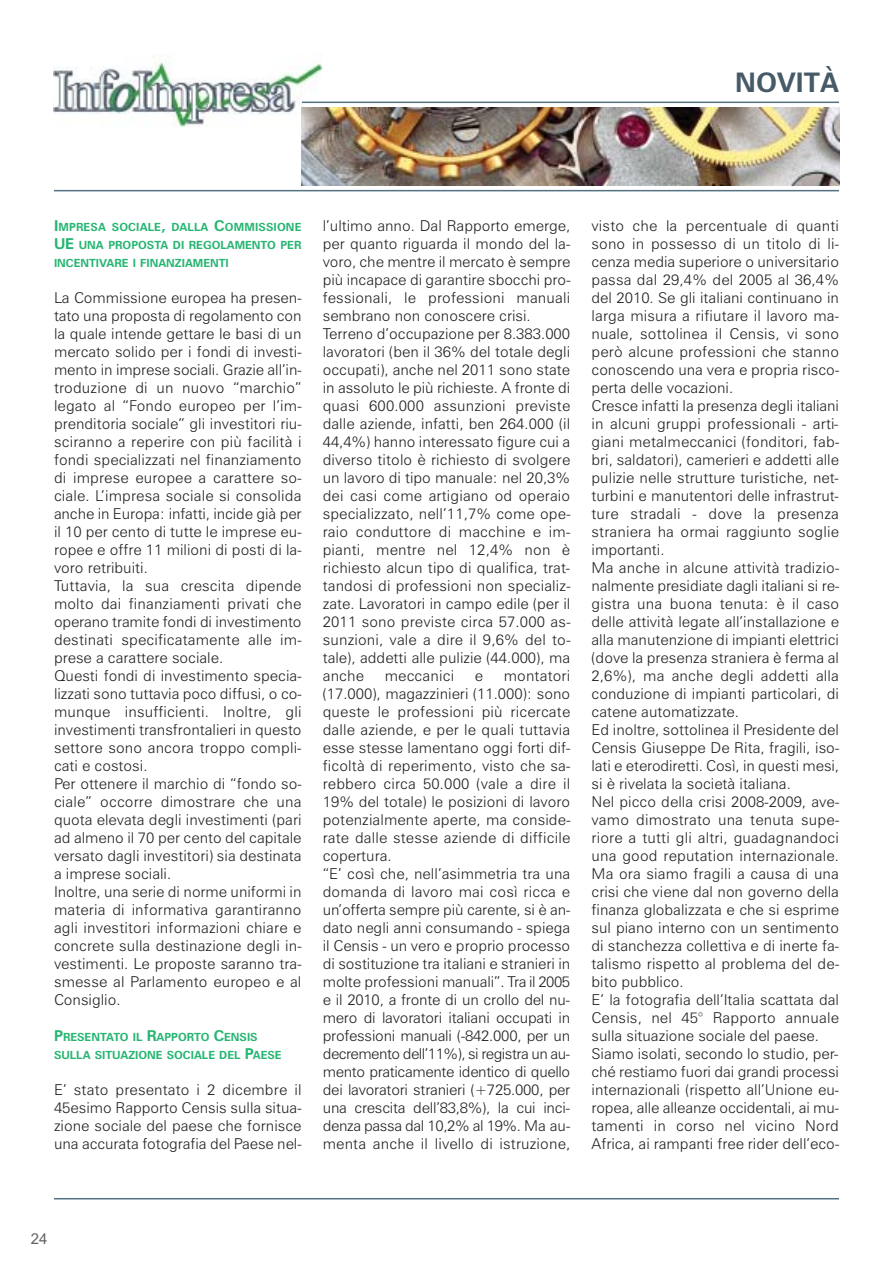
<style>
.page{position:relative;width:893px;height:1263px;background:#fff}
.page>*{position:absolute;margin:0;border:0;box-sizing:border-box;transform-origin:0 0}
.t1{font:700 27px "Zurich BT";color:#475a68}
.t2{font:300 15px/18px "Zurich BT";color:#231f20}
.t3{font:15px "Arial";color:#656262}
.t4{font:700 11.25px/18px "Zurich BT";color:#26b572;text-align:justify}
.s1{font-size:15px}
</style>
<div class="page">
<img style="left:53px;top:56px;width:268px;height:71px">
<hr style="left:54px;top:1198px;width:785px;height:1px;background:#547283">
<hr style="left:302px;top:102px;width:537px;height:1px;background:#547283">
<hr style="left:54px;top:190px;width:785px;height:1px;background:#547283">
<img style="left:301px;top:108px;width:538px;height:77px">
<h1 class="t1" style="left:735px;top:72px;width:105px">NOVITÀ</h1>
<p class="t4" style="left:54px;top:219px;width:249px"><span class="s1">I</span>MPRESA SOCIALE<span class="s1">,</span> DALLA <span class="s1">C</span>OMMISSIONE <span class="s1">UE</span> UNA PROPOSTA DI REGOLAMENTO PER INCENTIVARE I FINANZIAMENTI</p>
<p class="t2" style="left:54px;top:290px;width:249px">La Commissione europea ha presen&shy;tato una proposta di regolamento con la quale intende gettare le basi di un mercato solido per i fondi di investi&shy;mento in imprese sociali. Grazie all’in&shy;troduzione di un nuovo “marchio” legato al “Fondo europeo per l’im&shy;prenditoria sociale” gli investitori riu&shy;sciranno a reperire con più facilità i fondi specializzati nel finanziamento di imprese europee a carattere so&shy;ciale. L’impresa sociale si consolida anche in Europa: infatti, incide già per il 10 per cento di tutte le imprese eu&shy;ropee e offre 11 milioni di posti di la&shy;voro retribuiti.<br>Tuttavia, la sua crescita dipende molto dai finanziamenti privati che operano tramite fondi di investimento destinati specificatamente alle im&shy;prese a carattere sociale.<br>Questi fondi di investimento specia&shy;lizzati sono tuttavia poco diffusi, o co&shy;munque insufficienti. Inoltre, gli investimenti transfrontalieri in questo settore sono ancora troppo compli&shy;cati e costosi.<br>Per ottenere il marchio di “fondo so&shy;ciale” occorre dimostrare che una quota elevata degli investimenti (pari ad almeno il 70 per cento del capitale versato dagli investitori) sia destinata a imprese sociali.<br>Inoltre, una serie di norme uniformi in materia di informativa garantiranno agli investitori informazioni chiare e concrete sulla destinazione degli in&shy;vestimenti. Le proposte saranno tra&shy;smesse al Parlamento europeo e al Consiglio.</p>
<p class="t4" style="left:54px;top:1029px;width:229px"><span class="s1">P</span>RESENTATO IL <span class="s1">R</span>APPORTO <span class="s1">C</span>ENSIS<br>SULLA SITUAZIONE SOCIALE DEL <span class="s1">P</span>AESE</p>
<p class="t2" style="left:54px;top:1082px;width:249px;text-align:justify">E’ stato presentato i 2 dicembre il 45esimo Rapporto Censis sulla situa&shy;zione sociale del paese che fornisce una accurata fotografia del Paese nel-</p>
<p class="t2" style="left:323px;top:218px;width:249px">l’ultimo anno. Dal Rapporto emerge, per quanto riguarda il mondo del la&shy;voro, che mentre il mercato è sempre più incapace di garantire sbocchi pro&shy;fessionali, le professioni manuali sembrano non conoscere crisi.<br>Terreno d’occupazione per 8.383.000 lavoratori (ben il 36% del totale degli occupati), anche nel 2011 sono state in assoluto le più richieste. A fronte di quasi 600.000 assunzioni previste dalle aziende, infatti, ben 264.000 (il 44,4%) hanno interessato figure cui a diverso titolo è richiesto di svolgere un lavoro di tipo manuale: nel 20,3% dei casi come artigiano od operaio specializzato, nell’11,7% come ope&shy;raio conduttore di macchine e im&shy;pianti, mentre nel 12,4% non è richiesto alcun tipo di qualifica, trat&shy;tandosi di professioni non specializ&shy;zate. Lavoratori in campo edile (per il 2011 sono previste circa 57.000 as&shy;sunzioni, vale a dire il 9,6% del to&shy;tale), addetti alle pulizie (44.000), ma anche</p>
<p class="t2" style="left:323px;top:668px;width:249px;text-indent:181px">montatori (17.000), magazzinieri (11.000): sono queste le professioni più ricercate dalle aziende, e per le quali tuttavia esse stesse lamentano oggi forti dif&shy;ficoltà di reperimento, visto che sa&shy;rebbero circa 50.000 (vale a dire il 19% del totale) le posizioni di lavoro potenzialmente aperte, ma conside&shy;rate dalle stesse aziende di difficile copertura.<br>“E’ così che, nell’asimmetria tra una domanda di lavoro mai così ricca e un’offerta sempre più carente, si è an&shy;dato negli anni consumando - spiega il Censis - un vero e proprio processo di sostituzione tra italiani e stranieri in molte professioni manuali”. Tra il 2005 e il 2010, a fronte di un crollo del nu&shy;mero di lavoratori italiani occupati in professioni manuali (-842.000, per un decremento dell’11%), si registra un au&shy;mento praticamente identico di quello dei lavoratori stranieri (+725.000, per una crescita dell’83,8%), la cui inci&shy;denza passa dal 10,2% al 19%. Ma au&shy;menta anche il livello di istruzione,</p>
<p class="t2" style="left:385px;top:668px;width:71px">meccanici</p>
<p class="t2" style="left:475px;top:668px;width:10px">e</p>
<p class="t2" style="left:591px;top:218px;width:249px">visto che la percentuale di quanti sono in possesso di un titolo di li&shy;cenza media superiore o universitario passa dal 29,4% del 2005 al 36,4% del 2010. Se gli italiani continuano in larga misura a rifiutare il lavoro ma&shy;nuale, sottolinea il Censis, vi sono però alcune professioni che stanno conoscendo una vera e propria risco&shy;perta delle vocazioni.<br>Cresce infatti la presenza degli italiani in alcuni gruppi professionali - arti&shy;giani metalmeccanici (fonditori, fab&shy;bri, saldatori), camerieri e addetti alle pulizie nelle strutture turistiche, net&shy;turbini e manutentori delle infrastrut&shy;ture stradali - dove la presenza straniera ha ormai raggiunto soglie importanti.<br>Ma anche in alcune attività tradizio&shy;nalmente presidiate dagli italiani si re&shy;gistra una buona tenuta: è il caso delle attività legate all’installazione e alla manutenzione di impianti elettrici (dove la presenza straniera è ferma al 2,6%), ma anche degli addetti alla conduzione di impianti particolari, di catene automatizzate.<br>Ed inoltre, sottolinea il Presidente del Censis Giuseppe De Rita, fragili, iso&shy;lati e eterodiretti. Così, in questi mesi, si è rivelata la società italiana.<br>Nel picco della crisi 2008-2009, ave&shy;vamo dimostrato una tenuta supe&shy;riore a tutti gli altri, guadagnandoci una good reputation internazionale.<br>Ma ora siamo fragili a causa di una crisi che viene dal non governo della finanza globalizzata e che si esprime sul piano interno con un sentimento di stanchezza collettiva e di inerte fa&shy;talismo rispetto al problema del de&shy;bito pubblico.<br>E’ la fotografia dell’Italia scattata dal Censis, nel 45° Rapporto annuale sulla situazione sociale del paese.<br>Siamo isolati, secondo lo studio, per&shy;ché restiamo fuori dai grandi processi internazionali (rispetto all’Unione eu&shy;ropea, alle alleanze occidentali, ai mu&shy;tamenti in corso nel vicino Nord Africa, ai rampanti free rider dell’eco-</p>
<p class="t3" style="left:31px;top:1230px;width:18px">24</p>
</div>
